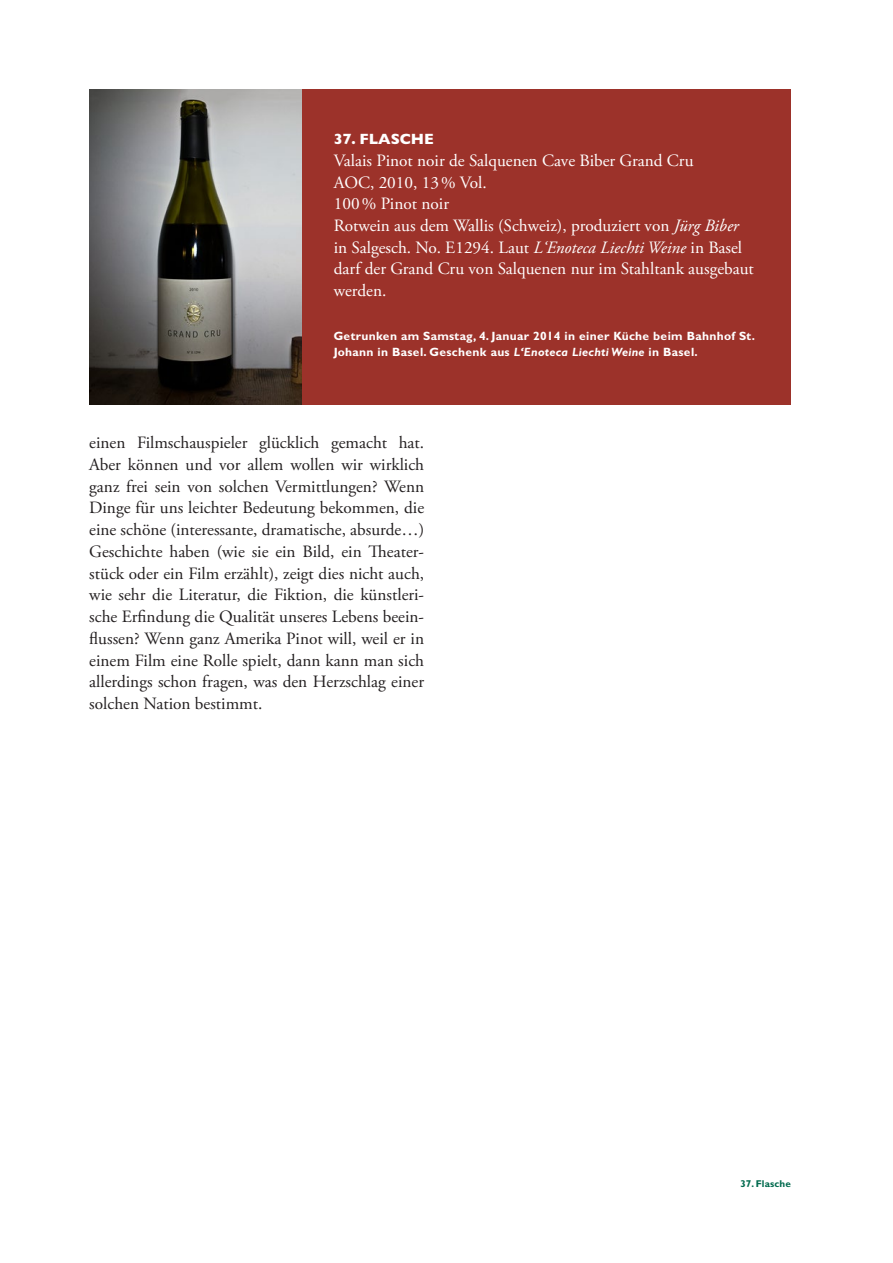
<style>
.page{position:relative;width:893px;height:1263px;background:#fff}
.page>*{position:absolute;margin:0;border:0;box-sizing:border-box;transform-origin:0 0}
.Lauftext_ohne_Einzug{font:17.25px/21.8px "Adobe Garamond Pro";color:#231f20;text-align:justify}
.Flasche_Kasten_Lauft{font:17.25px/21.8px "Adobe Garamond Pro";color:#fff}
.Flasche_Kasten_Titel{font:800 15px "Gill Sans MT Pro";color:#fff}
.Getrunken_am_weiss{font:700 12px/16.4px "Gill Sans MT Pro";letter-spacing:.025em;color:#fff}
.Thema_der_Seiten{font:700 9.9px "Gill Sans MT Pro";letter-spacing:.01em;color:#006a4e}
.s1{font-style:italic}
</style>
<div class="page">
<div style="left:302px;top:89px;width:489px;height:316px;background:#9c322a"></div>
<img style="left:89px;top:89px;width:213px;height:316px">
<p class="Flasche_Kasten_Titel" style="left:334px;top:130px;width:102px">37. FLASCHE</p>
<p class="Flasche_Kasten_Lauft" style="left:334px;top:150px;width:361px">Valais Pinot noir de Salquenen Cave Biber Grand Cru</p>
<p class="Flasche_Kasten_Lauft" style="left:334px;top:172px;width:154px">AOC, 2010, 13% Vol.</p>
<p class="Flasche_Kasten_Lauft" style="left:334px;top:194px;width:117px">100% Pinot noir</p>
<p class="Flasche_Kasten_Lauft" style="left:334px;top:215px;width:422px">Rotwein aus dem Wallis (Schweiz), produziert von <span class="s1">Jürg Biber </span>in Salgesch. No. E1294. Laut <span class="s1">L‘Enoteca Liechti Weine</span> in Basel darf der Grand Cru von Salquenen nur im Stahltank ausgebaut werden.</p>
<p class="Getrunken_am_weiss" style="left:334px;top:327px;width:423px">Getrunken am Samstag, 4. Januar 2014 in einer Küche beim Bahnhof St.<br>Johann in Basel. Geschenk aus <span class="s1">L‘Enoteca Liechti Weine</span> in Basel.</p>
<p class="Lauftext_ohne_Einzug" style="left:89px;top:432px;width:336px">einen Filmschauspieler glücklich gemacht hat.<br>Aber können und vor allem wollen wir wirklich ganz frei sein von solchen Vermittlungen? Wenn Dinge für uns leichter Bedeutung bekommen, die eine schöne (interessante, dramatische, absurde…)<br>Geschichte haben (wie sie ein Bild, ein Theater&shy;stück oder ein Film erzählt), zeigt dies nicht auch, wie sehr die Literatur, die Fiktion, die künstleri&shy;sche Erfindung die Qualität unseres Lebens beein&shy;flussen? Wenn ganz Amerika Pinot will, weil er in einem Film eine Rolle spielt, dann kann man sich allerdings schon fragen, was den Herzschlag einer solchen Nation bestimmt.</p>
<p class="Thema_der_Seiten" style="left:740px;top:1177px;width:52px">37. Flasche</p>
</div>
